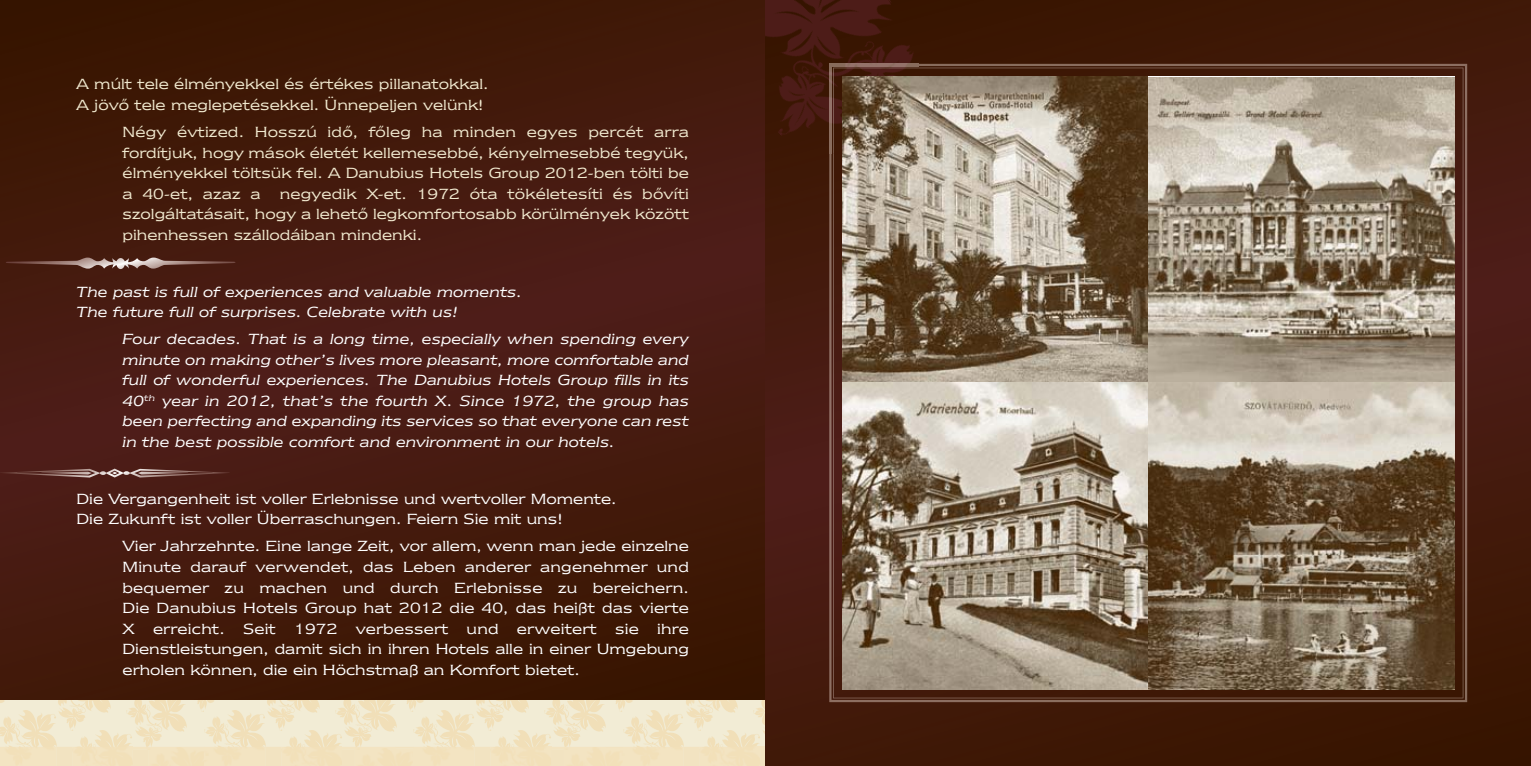
<style>
.page{position:relative;width:1531px;height:766px;background:#fff}
.page>*{position:absolute;margin:0;border:0;box-sizing:border-box;transform-origin:0 0}
.t1{font:17.1px/20.5px "Newtext";color:#fff}
.t2{font:italic 17.1px/20.5px "Newtext";color:#fff}
.t3{font:17.1px/20.5px "Newtext";color:#f1e9cf}
</style>
<div class="page">
<div style="left:0;top:612px;width:1148px;height:153px;background:#f2ecd5"></div>
<img style="left:0;top:699px;width:32px;height:4px">
<img style="left:0;top:710px;width:56px;height:36px">
<img style="left:72px;top:730px;width:54px;height:16px">
<img style="left:126px;top:699px;width:61px;height:47px">
<img style="left:180px;top:699px;width:61px;height:12px">
<img style="left:205px;top:710px;width:60px;height:36px">
<img style="left:259px;top:699px;width:60px;height:30px">
<img style="left:281px;top:730px;width:54px;height:16px">
<img style="left:335px;top:699px;width:61px;height:47px">
<img style="left:389px;top:699px;width:61px;height:12px">
<img style="left:414px;top:710px;width:60px;height:36px">
<img style="left:468px;top:699px;width:60px;height:30px">
<img style="left:490px;top:730px;width:54px;height:16px">
<img style="left:544px;top:699px;width:61px;height:47px">
<img style="left:598px;top:699px;width:61px;height:12px">
<img style="left:623px;top:710px;width:61px;height:36px">
<img style="left:677px;top:699px;width:61px;height:30px">
<img style="left:700px;top:730px;width:54px;height:16px">
<img style="left:754px;top:699px;width:11px;height:47px">
<img style="left:50px;top:699px;width:60px;height:30px">
<div style="left:0;top:746px;width:765px;height:19px;background:#f2e3c1"></div>
<div style="left:0;top:0;width:765px;height:699px;background:#441a0d"></div>
<div style="left:765px;top:0;width:766px;height:765px;background:linear-gradient(to bottom,#461b0f,#441a0d)"></div>
<svg style="left:6px;top:257px;width:229px;height:12px"></svg>
<svg style="left:0;top:468px;width:230px;height:9px"></svg>
<img style="left:765px;top:0;width:153px;height:153px">
<img style="left:829px;top:64px;width:638px;height:638px">
<img style="left:833px;top:68px;width:85px;height:85px">
<img style="left:829px;top:64px;width:89px;height:2px">
<img style="left:829px;top:66px;width:2px;height:87px">
<p class="t3" style="left:77px;top:73px;width:414px">A múlt tele élményekkel és értékes pillanatokkal.<br>A jövő tele meglepetésekkel. Ünnepeljen velünk!</p>
<p class="t3" style="left:123px;top:121px;width:568px;text-align:justify">Négy évtized. Hosszú idő, főleg ha minden egyes percét arra fordítjuk, hogy mások életét kellemesebbé, kényelmesebbé tegyük, élményekkel töltsük fel. A Danubius Hotels Group 2012-ben tölti be a 40-et, azaz a negyedik X-et. 1972 óta tökéletesíti és bővíti szolgáltatásait, hogy a lehető legkomfortosabb körülmények között pihenhessen szállodáiban mindenki.</p>
<p class="t2" style="left:77px;top:280px;width:447px">The past is full of experiences and valuable moments.<br>The future full of surprises. Celebrate with us!</p>
<p class="t2" style="left:123px;top:328px;width:568px;text-align:justify">Four decades. That is a long time, especially when spending every minute on making other’s lives more pleasant, more comfortable and full of wonderful experiences. The Danubius Hotels Group fills in its 40<sup>th</sup> year in 2012, that’s the fourth X. Since 1972, the group has been perfecting and expanding its services so that everyone can rest in the best possible comfort and environment in our hotels.</p>
<p class="t1" style="left:77px;top:487px;width:541px">Die Vergangenheit ist voller Erlebnisse und wertvoller Momente.<br>Die Zukunft ist voller Überraschungen. Feiern Sie mit uns!</p>
<p class="t1" style="left:123px;top:535px;width:568px;text-align:justify">Vier Jahrzehnte. Eine lange Zeit, vor allem, wenn man jede einzelne Minute darauf verwendet, das Leben anderer angenehmer und bequemer zu machen und durch Erlebnisse zu bereichern.<br>Die Danubius Hotels Group hat 2012 die 40, das heißt das vierte X erreicht. Seit 1972 verbessert und erweitert sie ihre Dienstleistungen, damit sich in ihren Hotels alle in einer Umgebung erholen können, die ein Höchstmaß an Komfort bietet.</p>
</div>
